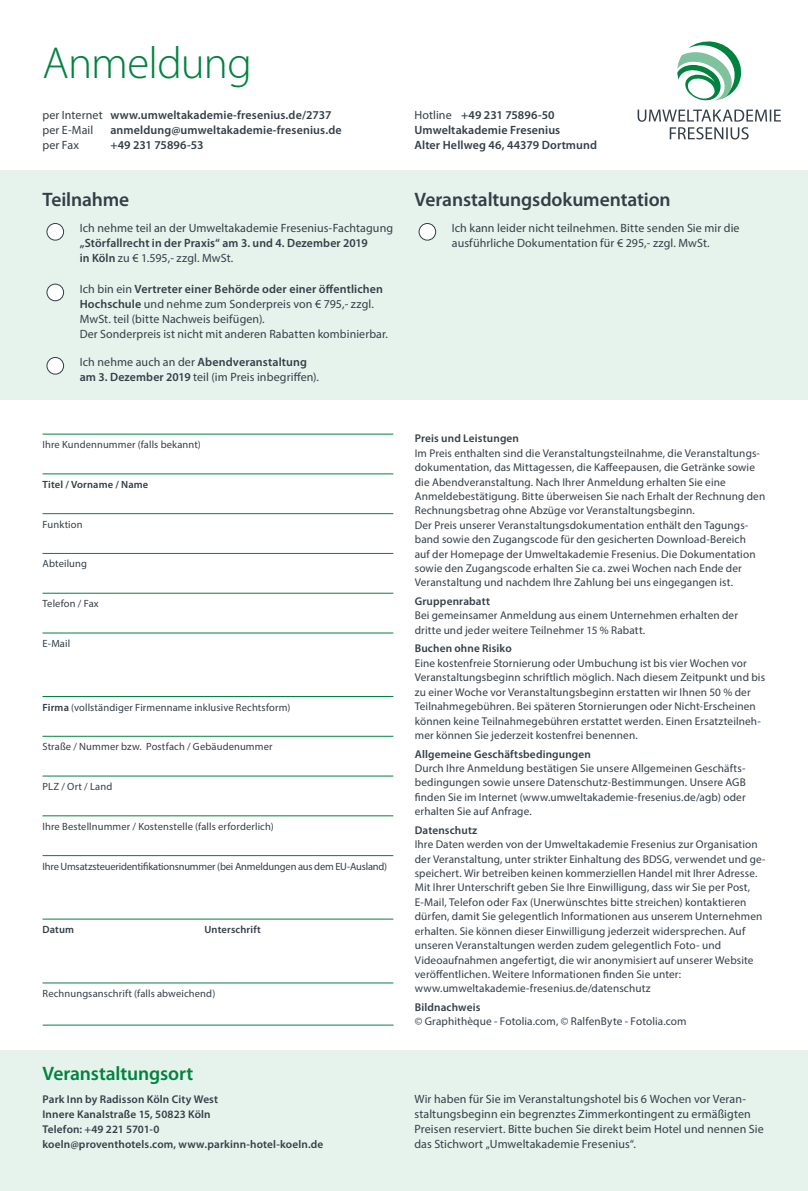
<style>
.page{position:relative;width:808px;height:1191px;background:#fff}
.page>*{position:absolute;margin:0;border:0;box-sizing:border-box;transform-origin:0 0}
.t1{font:300 45px "Myriad Pro";letter-spacing:-.02em;color:#00833e}
.t2{font:600 19.5px "Myriad Pro";letter-spacing:-.005em;color:#333e48}
.t3{font:600 19.5px "Myriad Pro";letter-spacing:-.005em;color:#00833e}
.t4{font:12px/15px "Myriad Pro";letter-spacing:.01em;color:#333e48}
.t5{font:600 12px/15px "Myriad Pro";letter-spacing:.01em;color:#333e48}
.t6{font:11.25px/14.4px "Myriad Pro";letter-spacing:.01em;color:#333e48}
.t7{font:600 11.25px/15px "Myriad Pro";letter-spacing:.01em;color:#333e48}
.t8{font:10.5px "Myriad Pro";letter-spacing:.01em;color:#333e48}
.t9{font:10.5px "Myriad Pro";letter-spacing:-.015em;color:#333e48}
.t10{font:600 10.5px "Myriad Pro";letter-spacing:.015em;color:#333e48}
.s1{font-weight:400}
.s2{font-weight:600}
</style>
<div class="page">
<svg style="left:677px;top:41px;width:65px;height:60px"></svg>
<svg style="left:638px;top:109px;width:143px;height:30px"></svg>
<div style="left:0;top:1050px;width:808px;height:141px;background:#e6f3ec"></div>
<hr style="left:43px;top:982px;width:350px;height:1px;background:#00833e">
<hr style="left:43px;top:919px;width:350px;height:1px;background:#00833e">
<hr style="left:43px;top:434px;width:350px;height:1px;background:#00833e">
<hr style="left:43px;top:473px;width:350px;height:1px;background:#00833e">
<hr style="left:43px;top:513px;width:350px;height:1px;background:#00833e">
<hr style="left:43px;top:553px;width:350px;height:1px;background:#00833e">
<hr style="left:43px;top:593px;width:350px;height:1px;background:#00833e">
<hr style="left:43px;top:633px;width:350px;height:1px;background:#00833e">
<hr style="left:43px;top:736px;width:350px;height:1px;background:#00833e">
<hr style="left:43px;top:776px;width:350px;height:1px;background:#00833e">
<hr style="left:43px;top:815px;width:350px;height:1px;background:#00833e">
<hr style="left:43px;top:855px;width:350px;height:1px;background:#00833e">
<hr style="left:43px;top:696px;width:350px;height:1px;background:#00833e">
<div style="left:0;top:170px;width:808px;height:230px;background:#e6f3ec"></div>
<div style="left:47px;top:223px;width:17px;height:17px;background:#fff;border-radius:50%"></div>
<div style="left:47px;top:223px;width:17px;height:17px;border:1px solid #333e48;border-radius:50%"></div>
<div style="left:419px;top:223px;width:17px;height:17px;background:#fff;border-radius:50%"></div>
<div style="left:419px;top:223px;width:17px;height:17px;border:1px solid #333e48;border-radius:50%"></div>
<div style="left:47px;top:284px;width:17px;height:17px;background:#fff;border-radius:50%"></div>
<div style="left:47px;top:284px;width:17px;height:17px;border:1px solid #333e48;border-radius:50%"></div>
<div style="left:47px;top:357px;width:17px;height:17px;background:#fff;border-radius:50%"></div>
<div style="left:47px;top:357px;width:17px;height:17px;border:1px solid #333e48;border-radius:50%"></div>
<hr style="left:43px;top:1024px;width:350px;height:1px;background:#00833e">
<h1 class="t1" style="left:43px;top:36px;width:211px">Anmeldung</h1>
<p class="t5" style="left:42px;top:107px;width:291px"><span class="s1">per Internet</span> www.umweltakademie-fresenius.de/2737 <span class="s1">per E-Mail</span></p>
<p class="t5" style="left:110px;top:122px;width:233px">anmeldung@umweltakademie-fresenius.de</p>
<p class="t4" style="left:42px;top:138px;width:38px">per Fax</p>
<p class="t5" style="left:110px;top:137px;width:95px">+49 231 75896-53</p>
<h2 class="t2" style="left:43px;top:187px;width:88px">Teilnahme</h2>
<p class="t4" style="left:80px;top:221px;width:315px">Ich nehme teil an der Umweltakademie Fresenius-Fachtagung</p>
<p class="t5" style="left:80px;top:235px;width:289px">„Störfallrecht in der Praxis“ am 3. und 4. Dezember 2019 in Köln <span class="s1">zu € 1.595,- zzgl. MwSt.</span></p>
<p class="t4" style="left:80px;top:281px;width:310px">Ich bin ein <span class="s2">Vertreter einer Behörde oder einer öffentlichen Hochschule</span> und nehme zum Sonderpreis von € 795,- zzgl.<br>MwSt. teil (bitte Nachweis beifügen).<br>Der Sonderpreis ist nicht mit anderen Rabatten kombinierbar.</p>
<p class="t4" style="left:80px;top:354px;width:241px">Ich nehme auch an der <span class="s2">Abendveranstaltung am 3. Dezember 2019</span> teil (im Preis inbegriffen).</p>
<p class="t8" style="left:43px;top:438px;width:160px">Ihre Kundennummer (falls bekannt)</p>
<p class="t10" style="left:43px;top:478px;width:107px">Titel / Vorname / Name</p>
<p class="t8" style="left:43px;top:517px;width:42px">Funktion</p>
<p class="t8" style="left:43px;top:557px;width:46px">Abteilung</p>
<p class="t8" style="left:43px;top:597px;width:58px">Telefon / Fax</p>
<p class="t8" style="left:43px;top:637px;width:29px">E-Mail</p>
<p class="t8" style="left:43px;top:700px;width:249px"><span class="s2">Firma</span> (vollständiger Firmenname inklusive Rechtsform)</p>
<p class="t8" style="left:43px;top:740px;width:232px">Straße / Nummer bzw. Postfach / Gebäudenummer</p>
<p class="t8" style="left:43px;top:780px;width:71px">PLZ / Ort / Land</p>
<p class="t8" style="left:43px;top:820px;width:233px">Ihre Bestellnummer / Kostenstelle (falls erforderlich)</p>
<p class="t9" style="left:43px;top:859px;width:346px">Ihre Umsatzsteueridentifikationsnummer (bei Anmeldungen aus dem EU-Ausland)</p>
<p class="t10" style="left:43px;top:923px;width:33px">Datum</p>
<p class="t10" style="left:205px;top:923px;width:58px">Unterschrift</p>
<p class="t8" style="left:43px;top:987px;width:174px">Rechnungsanschrift (falls abweichend)</p>
<h2 class="t3" style="left:43px;top:1061px;width:152px">Veranstaltungsort</h2>
<p class="t7" style="left:43px;top:1091px;width:282px">Park Inn by Radisson Köln City West<br>Innere Kanalstraße 15, 50823 Köln<br>Telefon: +49 221 5701-0<br>koeln@proventhotels.com, www.parkinn-hotel-koeln.de</p>
<p class="t5" style="left:414px;top:107px;width:184px"><span class="s1">Hotline</span> +49 231 75896-50<br>Umweltakademie Fresenius<br>Alter Hellweg 46, 44379 Dortmund</p>
<h2 class="t2" style="left:415px;top:187px;width:258px">Veranstaltungsdokumentation</h2>
<p class="t4" style="left:452px;top:221px;width:289px">Ich kann leider nicht teilnehmen. Bitte senden Sie mir die ausführliche Dokumentation für € 295,- zzgl. MwSt.</p>
<p class="t7" style="left:415px;top:431px;width:106px">Preis und Leistungen</p>
<p class="t6" style="left:415px;top:445px;width:352px">Im Preis enthalten sind die Veranstaltungsteilnahme, die Veranstaltungs&shy;dokumentation, das Mittagessen, die Kaffeepausen, die Getränke sowie die Abendveranstaltung. Nach Ihrer Anmeldung erhalten Sie eine Anmeldebestätigung. Bitte überweisen Sie nach Erhalt der Rechnung den Rechnungsbetrag ohne Abzüge vor Veranstaltungsbeginn.<br>Der Preis unserer Veranstaltungsdokumentation enthält den Tagungs&shy;band sowie den Zugangscode für den gesicherten Download-Bereich<br>auf der Homepage der Umweltakademie Fresenius. Die Dokumentation sowie den Zugangscode erhalten Sie ca. zwei Wochen nach Ende der Veranstaltung und nachdem Ihre Zahlung bei uns eingegangen ist.</p>
<p class="t7" style="left:415px;top:593px;width:77px">Gruppenrabatt</p>
<p class="t6" style="left:415px;top:608px;width:325px">Bei gemeinsamer Anmeldung aus einem Unternehmen erhalten der dritte und jeder weitere Teilnehmer 15 % Rabatt.</p>
<p class="t7" style="left:415px;top:641px;width:98px">Buchen ohne Risiko</p>
<p class="t6" style="left:415px;top:655px;width:352px">Eine kostenfreie Stornierung oder Umbuchung ist bis vier Wochen vor Veranstaltungsbeginn schriftlich möglich. Nach diesem Zeitpunkt und bis zu einer Woche vor Veranstaltungsbeginn erstatten wir Ihnen 50 % der Teilnahmegebühren. Bei späteren Stornierungen oder Nicht-Erscheinen können keine Teilnahmegebühren erstattet werden. Einen Ersatzteilneh&shy;mer können Sie jederzeit kostenfrei benennen.</p>
<p class="t7" style="left:415px;top:746px;width:178px">Allgemeine Geschäftsbedingungen</p>
<p class="t6" style="left:415px;top:761px;width:332px;text-align:justify">Durch Ihre Anmeldung bestätigen Sie unsere Allgemeinen Geschäfts&shy;bedingungen sowie unsere Datenschutz-Bestimmungen. Unsere AGB finden Sie im Internet (www.umweltakademie-fresenius.de/agb) oder erhalten Sie auf Anfrage.</p>
<p class="t7" style="left:415px;top:822px;width:64px">Datenschutz</p>
<p class="t6" style="left:415px;top:837px;width:352px">Ihre Daten werden von der Umweltakademie Fresenius zur Organisation der Veranstaltung, unter strikter Einhaltung des BDSG, verwendet und ge&shy;speichert. Wir betreiben keinen kommerziellen Handel mit Ihrer Adresse.<br>Mit Ihrer Unterschrift geben Sie Ihre Einwilligung, dass wir Sie per Post, E-Mail, Telefon oder Fax (Unerwünschtes bitte streichen) kontaktieren dürfen, damit Sie gelegentlich Informationen aus unserem Unternehmen erhalten. Sie können dieser Einwilligung jederzeit widersprechen. Auf unseren Veranstaltungen werden zudem gelegentlich Foto- und Videoaufnahmen angefertigt, die wir anonymisiert auf unserer Website veröffentlichen. Weitere Informationen finden Sie unter: www.umweltakademie-fresenius.de/datenschutz</p>
<p class="t7" style="left:415px;top:999px;width:67px">Bildnachweis</p>
<p class="t6" style="left:415px;top:1014px;width:273px">© Graphithèque - Fotolia.com, © RalfenByte - Fotolia.com</p>
<p class="t4" style="left:414px;top:1091px;width:351px">Wir haben für Sie im Veranstaltungshotel bis 6 Wochen vor Veran&shy;staltungsbeginn ein begrenztes Zimmerkontingent zu ermäßigten Preisen reserviert. Bitte buchen Sie direkt beim Hotel und nennen Sie das Stichwort „Umweltakademie Fresenius“.</p>
</div>
